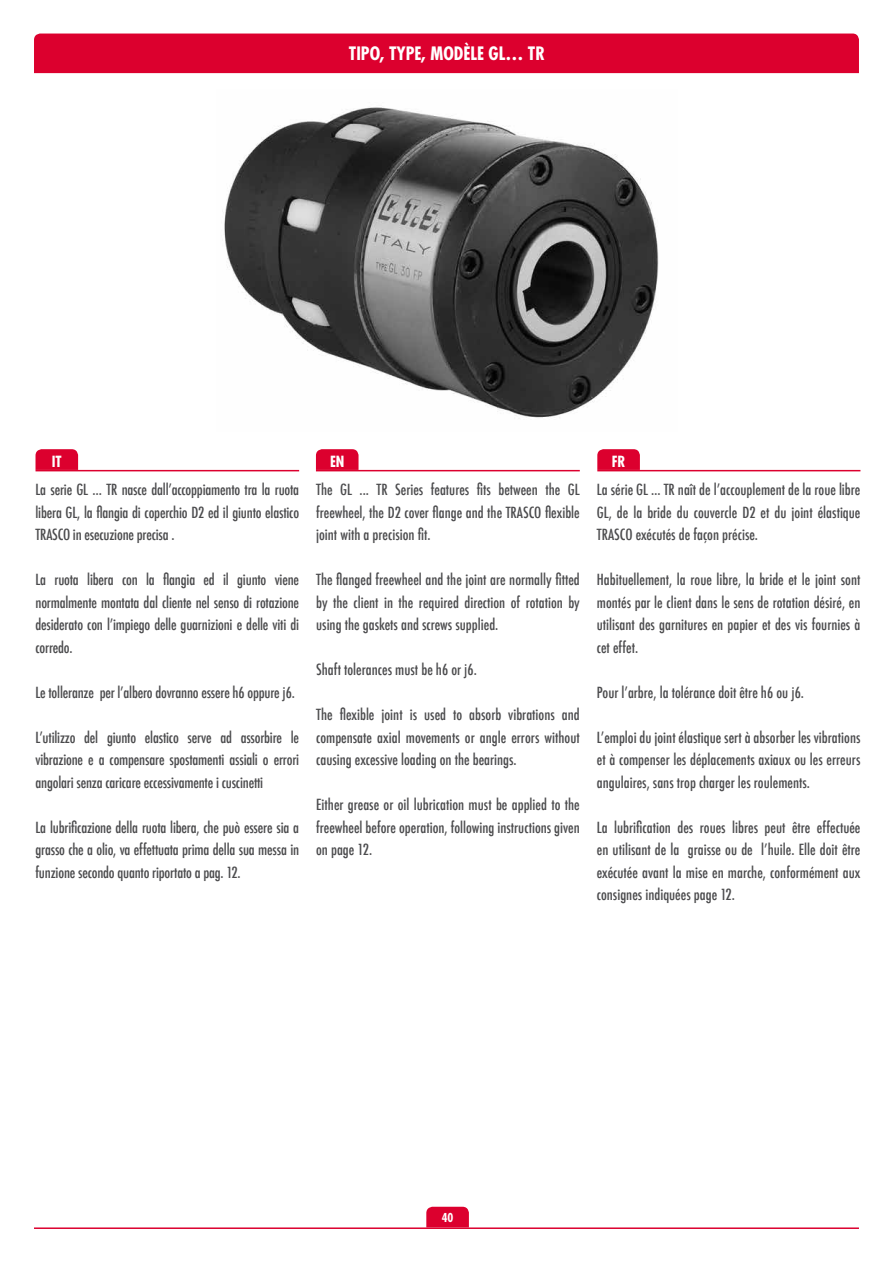
<style>
.page{position:relative;width:893px;height:1263px;background:#fff}
.page>*{position:absolute;margin:0;border:0;box-sizing:border-box;transform-origin:0 0}
.t1{font:700 condensed 18px "Futura LT";color:#fff}
.t2{font:500 condensed 15px/22.5px "Futura";color:#4b4b4d;text-align:justify}
.t3{font:700 condensed 15px "Futura LT";color:#fff}
.t4{font:700 condensed 12px "Futura LT";color:#fff}
.s1{font-family:"Helvetica";font-weight:400;font-stretch:normal}
</style>
<div class="page">
<hr style="left:34px;top:1227px;width:825px;height:2px;background:#dc002e">
<svg style="left:426px;top:1207px;width:43px;height:20px"></svg>
<div style="left:34px;top:34px;width:825px;height:39px;background:#dc002e"></div>
<hr style="left:36px;top:470px;width:263px;height:1px;background:#dc002e">
<svg style="left:36px;top:449px;width:42px;height:21px"></svg>
<hr style="left:316px;top:470px;width:264px;height:1px;background:#dc002e">
<svg style="left:316px;top:449px;width:43px;height:21px"></svg>
<hr style="left:597px;top:470px;width:263px;height:1px;background:#dc002e">
<svg style="left:597px;top:449px;width:43px;height:21px"></svg>
<img style="left:224px;top:107px;width:435px;height:311px">
<p class="t1" style="left:349px;top:42px;width:197px">TI PO, TYPE, MODÈLE GL… TR</p>
<p class="t3" style="left:52px;top:452px;width:11px">IT</p>
<p class="t3" style="left:330px;top:452px;width:8px">EN</p>
<p class="t3" style="left:612px;top:452px;width:15px">FR</p>
<p class="t2" style="left:36px;top:478px;width:265px">La serie GL … TR nasce dall’accoppiamento tra la ruota libera GL, la flangia di coperchio D2 ed il giunto elastico TRASCO</p>
<p class="t2" style="left:316px;top:478px;width:265px">The GL ... TR Series features fits between the GL freewheel, the D2 cover flange and the TRASCO flexible joint with a precision fit.</p>
<p class="t2" style="left:316px;top:568px;width:265px">The flanged freewheel and the joint are normally fitted by the client in the required direction of rotation by using the gaskets and screws supplied.</p>
<p class="t2" style="left:316px;top:658px;width:162px">Shaft tolerances must be h6 or <span class="s1">j</span>6.</p>
<p class="t2" style="left:316px;top:703px;width:265px">The flexible joint is used to absorb vibrations and compensate axial movements or angle errors without causing excessive loading on the bearings.</p>
<p class="t2" style="left:316px;top:793px;width:265px">Either grease or oil lubrication must be applied to the freewheel before operation, following instructions given on page 12.</p>
<p class="t2" style="left:597px;top:478px;width:265px">La série GL … TR naît de l’accouplement de la roue libre GL, de la bride du couvercle D2 et du joint élastique TRASCO exécutés de façon précise.</p>
<p class="t2" style="left:597px;top:568px;width:265px">Habituellement, la roue libre, la bride et le joint sont montés par le client dans le sens de rotation désiré, en utilisant des garnitures en papier et des vis fournies à cet effet.</p>
<p class="t2" style="left:597px;top:681px;width:209px">Pour l’arbre, la tolérance doit être h6 ou <span class="s1">j</span>6.</p>
<p class="t2" style="left:597px;top:726px;width:265px">L’emploi du joint élastique sert à absorber les vibrations et à compenser les déplacements axiaux ou les erreurs angulaires, sans trop charger les roulements.</p>
<p class="t2" style="left:597px;top:816px;width:265px">La lubrification des roues libres peut être effectuée en utilisant de la graisse ou de l’huile. Elle doit être exécutée avant la mise en marche, conformément aux consignes indiquées page 12.</p>
<p class="t2" style="left:73px;top:523px;width:103px">in esecuzione precisa .</p>
<p class="t2" style="left:36px;top:568px;width:265px">La ruota libera con la flangia ed il giunto viene normalmente montata dal cliente nel senso di rotazione desiderato con l’impiego delle guarnizioni e delle viti di corredo.</p>
<p class="t2" style="left:36px;top:681px;width:261px">Le tolleranze per l’albero dovranno essere h6 oppure <span class="s1">j</span>6.</p>
<p class="t2" style="left:36px;top:726px;width:265px">L’utilizzo del giunto elastico serve ad assorbire le vibrazione e a compensare spostamenti assiali o errori angolari senza caricare eccessivamente i cuscinetti</p>
<p class="t2" style="left:36px;top:816px;width:265px">La lubrificazione della ruota libera, che può essere sia a grasso che a olio, va effettuata prima della sua messa in funzione secondo quanto riportato a pag. 12.</p>
<p class="t4" style="left:442px;top:1210px;width:13px">40</p>
</div>
